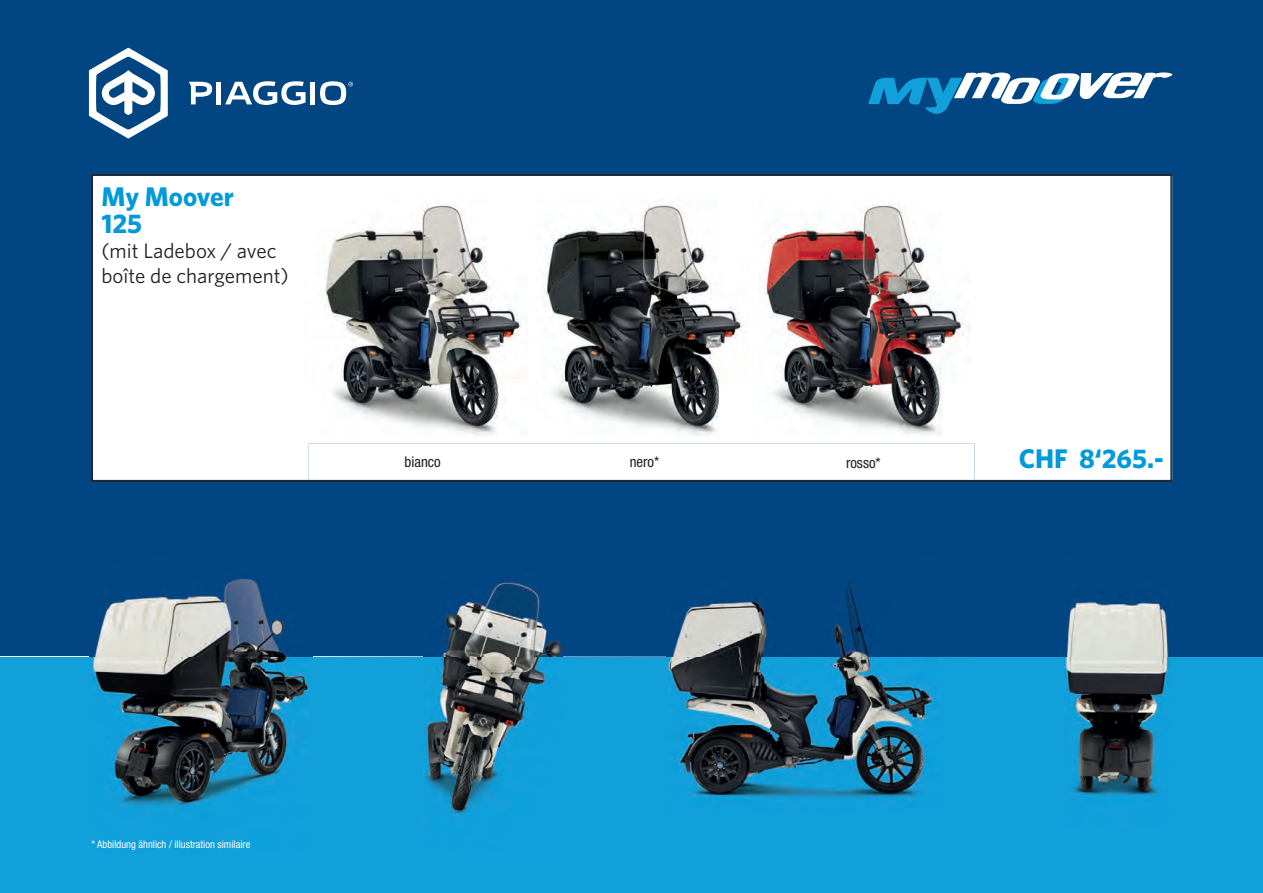
<style>
.page{position:relative;width:1263px;height:893px;background:#fff}
.page>*{position:absolute;margin:0;border:0;box-sizing:border-box;transform-origin:0 0}
.t1{font:700 27px/27px "Whitney";color:#009ada}
.t2{font:21px/25.2px "Whitney";color:#231f20}
.t3{font:condensed 14.85px "Helvetica Neue LT Pro";color:#231f20}
.t4{font:condensed 10.5px "Helvetica Neue LT Pro";color:#fff}
</style>
<div class="page">
<div style="left:0;top:0;width:1263px;height:657px;background:#014682"></div>
<div style="left:91px;top:174px;width:1081px;height:308px;background:#fff"></div>
<img style="left:304px;top:198px;width:223px;height:237px">
<img style="left:536px;top:198px;width:212px;height:237px">
<img style="left:758px;top:198px;width:212px;height:237px">
<svg style="left:89px;top:48px;width:79px;height:91px"></svg>
<svg style="left:189px;top:82px;width:23px;height:22px"></svg>
<div style="left:216px;top:82px;width:5px;height:22px;background:#fff"></div>
<div style="left:310px;top:82px;width:5px;height:22px;background:#fff"></div>
<svg style="left:225px;top:81px;width:81px;height:24px"></svg>
<svg style="left:320px;top:81px;width:33px;height:24px"></svg>
<div style="left:0;top:657px;width:1263px;height:236px;background:#12a0db"></div>
<img style="left:668px;top:657px;width:268px;height:141px">
<img style="left:423px;top:582px;width:139px;height:234px">
<img style="left:93px;top:657px;width:215px;height:149px">
<img style="left:1064px;top:657px;width:106px;height:139px">
<img style="left:671px;top:583px;width:200px;height:74px">
<img style="left:94px;top:579px;width:197px;height:78px">
<img style="left:1066px;top:600px;width:103px;height:57px">
<svg style="left:868px;top:72px;width:304px;height:42px"></svg>
<h1 class="t1" style="left:101px;top:182px;width:134px">My Moover<br>125</h1>
<h2 class="t2" style="left:101px;top:238px;width:189px">(mit Ladebox / avec boîte de chargement)</h2>
<h3 class="t3" style="left:405px;top:453px;width:38px">bianco</h3>
<h3 class="t3" style="left:630px;top:453px;width:31px">nero*</h3>
<h3 class="t3" style="left:846px;top:454px;width:36px">rosso*</h3>
<h1 class="t1" style="left:1019px;top:444px;width:146px">CHF 8‘265.-</h1>
<p class="t4" style="left:91px;top:838px;width:160px">* Abbildung ähnlich / illustration similaire</p>
</div>
